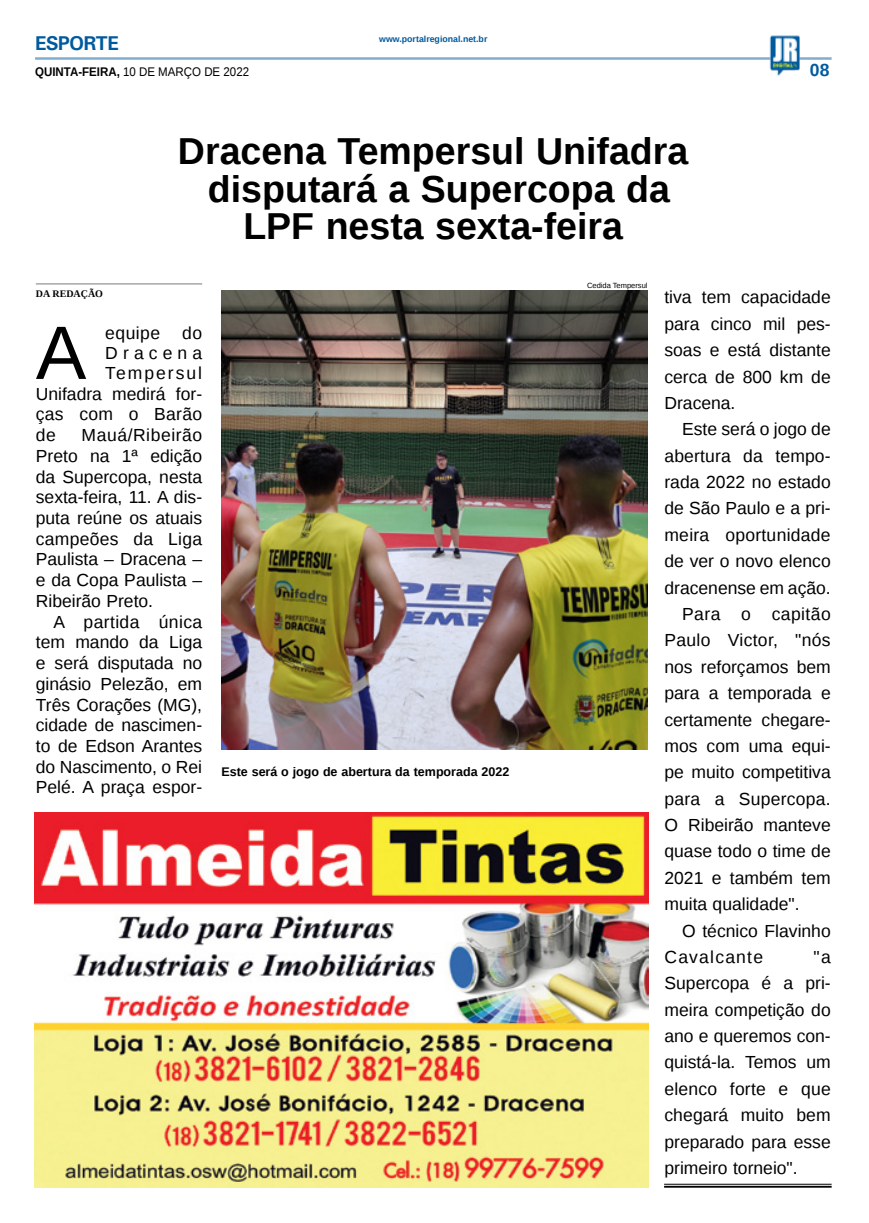
<style>
.page{position:relative;width:869px;height:1223px;background:#fff}
.page>*{position:absolute;margin:0;border:0;box-sizing:border-box;transform-origin:0 0}
.MATÉRIA{font:75.62px "Liberation Sans";color:#000}
.TÍTULO{font:700 37.5px/37.5px "Liberation Sans";color:#000;text-align:center}
.TITULO_PG{font:700 20px "Univers";letter-spacing:-.04em;color:#005a9e}
.MATÉRIA-2{font:17.5px/26.4px "Liberation Sans";color:#000;text-align:justify}
.MATÉRIA-3{font:17.5px "Liberation Sans";letter-spacing:.115em;color:#000}
.MATÉRIA-4{font:17.5px "Liberation Sans";letter-spacing:.29em;color:#000}
.TÍTULO-2{font:700 17.5px "Liberation Sans";color:#005a9e}
.LEGENDA{font:700 12.5px "Liberation Sans";color:#000}
.DATA_PG{font:12.5px "Liberation Sans";color:#000;scale:.92 1}
.CRÉDITO_NOME{font:700 10px "Liberation Serif";color:#000}
.DATA_PG-2{font:700 8.75px "Liberation Sans";color:#005a9e}
.CRÉDITO_FOTO{font:7.5px "Liberation Sans";color:#000}
.s1{font-weight:700}
</style>
<div class="page">
<hr style="left:35px;top:57px;width:796px;height:3px;background:#005a9e">
<img style="left:769px;top:36px;width:30px;height:40px">
<img style="left:35px;top:812px;width:613px;height:375px">
<hr style="left:663px;top:1183px;width:168px;height:1px;background:#000">
<hr style="left:663px;top:1185px;width:168px;height:2px;background:#000">
<img style="left:221px;top:291px;width:426px;height:459px">
<hr style="left:36px;top:283px;width:166px;height:1px;background:#939598">
<p class="TITULO_PG" style="left:35px;top:31px;width:85px">ESPORTE</p>
<p class="DATA_PG" style="left:35px;top:65px;width:234px"><span class="s1">QUINTA-FEIRA,</span> 10 DE MARÇO DE 2022</p>
<p class="DATA_PG-2" style="left:379px;top:33px;width:110px">www.portalregional.net.br</p>
<p class="TÍTULO" style="left:178px;top:132px;width:511px">Dracena Tempersul Unifadra</p>
<p class="TÍTULO" style="left:208px;top:169px;width:463px">disputará a Supercopa da<br>LPF nesta sexta-feira</p>
<p class="TÍTULO-2" style="left:809px;top:58px;width:21px">08</p>
<p class="CRÉDITO_NOME" style="left:36px;top:287px;width:69px">DA REDAÇÃO</p>
<p class="MATÉRIA" style="left:36px;top:310px;width:52px">A</p>
<p class="MATÉRIA-2" style="left:105px;top:320px;width:56px">equipe</p>
<p class="MATÉRIA-2" style="left:182px;top:320px;width:21px">do</p>
<p class="MATÉRIA-4" style="left:105px;top:343px;width:98px">Dracena</p>
<p class="MATÉRIA-3" style="left:105px;top:363px;width:98px">Tempersul</p>
<p class="MATÉRIA-2" style="left:36px;top:381px;width:168px">Unifadra medirá for-</p>
<p class="MATÉRIA-2" style="left:36px;top:402px;width:168px">ças com o Barão</p>
<p class="MATÉRIA-2" style="left:36px;top:422px;width:22px">de</p>
<p class="MATÉRIA-2" style="left:36px;top:425px;width:168px;line-height:20.8px;text-indent:46px">Mauá/Ribeirão Preto na 1ª edição da Supercopa, nesta sexta-feira, 11. A dis&shy;puta reúne os atuais campeões da Liga Paulista – Dracena – e da Copa Paulista – Ribeirão Preto.</p>
<p class="MATÉRIA-2" style="left:36px;top:612px;width:168px;line-height:20.8px;text-indent:18px">A partida única tem mando da Liga e será disputada no ginásio Pelezão, em Três Corações (MG), cidade de nascimen&shy;to de Edson Arantes do Nascimento, o Rei Pelé. A praça espor-</p>
<p class="LEGENDA" style="left:221px;top:763px;width:289px">Este será o jogo de abertura da temporada 2022</p>
<p class="CRÉDITO_FOTO" style="left:587px;top:281px;width:62px">Cedida Tempersul</p>
<p class="MATÉRIA-2" style="left:664px;top:285px;width:168px">tiva tem capacidade para cinco mil pes&shy;soas e está distante cerca de 800 km de Dracena.</p>
<p class="MATÉRIA-2" style="left:664px;top:417px;width:168px;text-indent:18px">Este será o jogo de abertura da tempo&shy;rada 2022 no estado de São Paulo e a pri&shy;meira oportunidade de ver o novo elenco dracenense em ação.</p>
<p class="MATÉRIA-2" style="left:664px;top:601px;width:168px;text-indent:18px">Para o capitão Paulo Victor, "nós nos reforçamos bem para a temporada e certamente chegare&shy;mos com uma equi&shy;pe muito competitiva para a Supercopa.<br>O Ribeirão manteve quase todo o time de 2021 e também tem muita qualidade".</p>
<p class="MATÉRIA-2" style="left:664px;top:918px;width:168px;text-indent:18px">O técnico Flavinho<br>Cavalcante</p>
<p class="MATÉRIA-2" style="left:664px;top:944px;width:168px;text-indent:149px">"a Supercopa é a pri&shy;meira competição do ano e queremos con&shy;quistá-la. Temos um elenco forte e que chegará muito bem preparado para esse primeiro torneio".</p>
</div>
